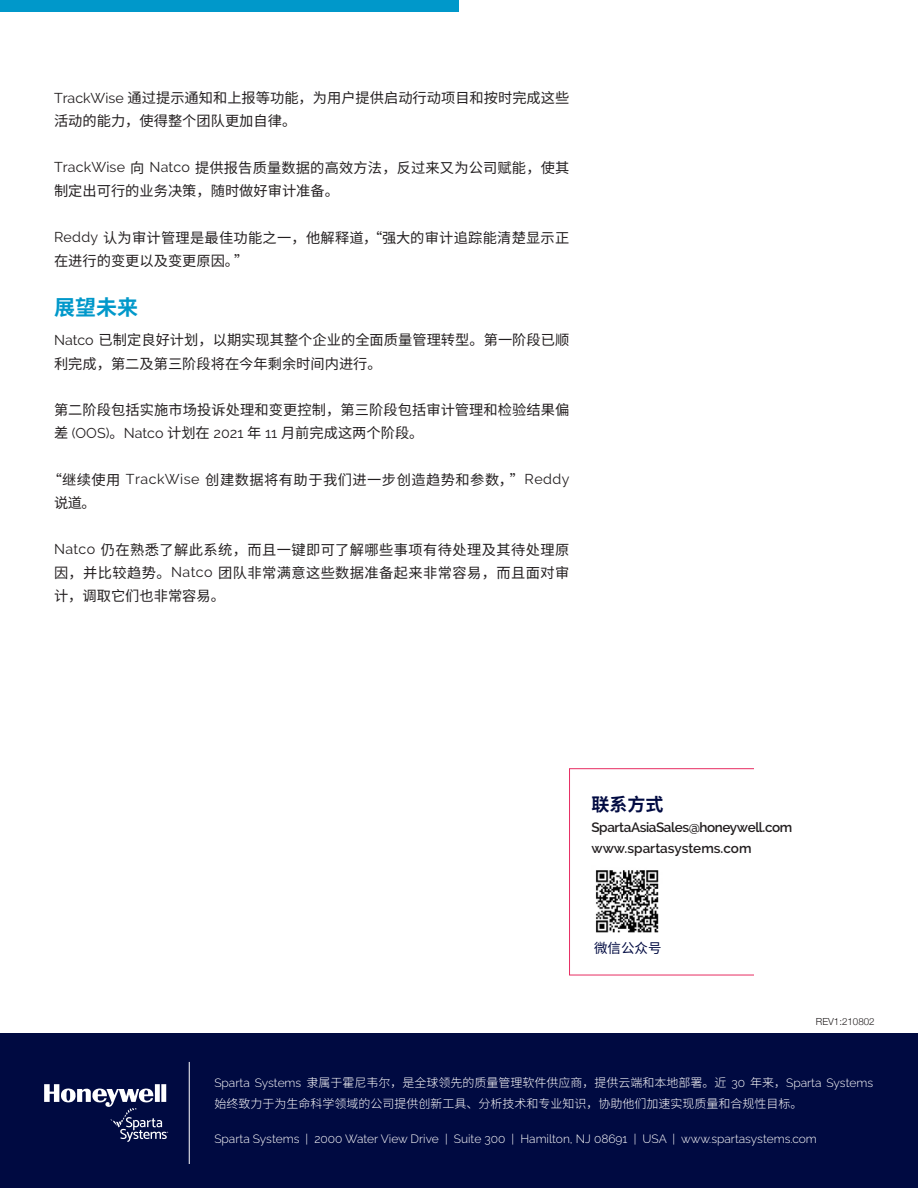
<style>
.page{position:relative;width:918px;height:1188px;background:#fff}
.page>*{position:absolute;margin:0;border:0;box-sizing:border-box;transform-origin:0 0}
.t1{font:700 21px "Noto Sans CJ Ksc";color:#0098ca}
.t2{font:700 18px "Noto Sans CJ Ksc";color:#000a41}
.Bodycopy{font:14.25px/23.2px "Noto Sans CJ Ksc";color:#231f20}
.Bodycopy-2{font:14.25px/23.2px "Noto Sans CJ Ksc";letter-spacing:.035em;color:#231f20}
.t3{font:600 13.5px "Raleway";letter-spacing:-.03em;color:#231f20}
.t4{font:600 13.5px "Raleway";color:#231f20}
.t5{font:13.5px "Noto Sans CJ Ksc";color:#000a41}
.t6{font:300 12px/21px "Noto Sans CJ Ksc";color:#fff}
.t7{font:300 12px "Raleway";color:#fff}
.Bodycopy-3{font:300 9.75px "Helvetica Neue";color:#231f20}
.s1{font-family:"Raleway"}
</style>
<div class="page">
<div style="left:0;top:1033px;width:918px;height:155px;background:#000a41"></div>
<svg style="left:44px;top:1084px;width:124px;height:58px"></svg>
<hr style="left:189px;top:1062px;width:1px;height:102px;background:#fff">
<div style="left:0;top:0;width:459px;height:12px;background:#0098ca"></div>
<svg style="left:569px;top:768px;width:185px;height:207px"></svg>
<img style="left:591px;top:866px;width:71px;height:71px">
<p class="Bodycopy" style="left:54px;top:87px;width:517px"><span class="s1">TrackWise</span> 通过提示通知和上报等功能，为用户提供启动行动项目和按时完成这些活动的能力，使得整个团队更加自律。</p>
<p class="Bodycopy" style="left:54px;top:156px;width:517px"><span class="s1">TrackWise</span> 向 <span class="s1">Natco</span> 提供报告质量数据的高效方法，反过来又为公司赋能，使其制定出可行的业务决策，随时做好审计准备。</p>
<p class="Bodycopy" style="left:54px;top:226px;width:517px"><span class="s1">Reddy</span> 认为审计管理是最佳功能之一，他解释道，“强大的审计追踪能清楚显示正在进行的变更以及变更原因。”</p>
<h2 class="t1" style="left:54px;top:296px;width:85px">展望未来</h2>
<p class="Bodycopy" style="left:54px;top:329px;width:517px"><span class="s1">Natco</span> 已制定良好计划，以期实现其整个企业的全面质量管理转型。第一阶段已顺利完成，第二及第三阶段将在今年剩余时间内进行。</p>
<p class="Bodycopy" style="left:54px;top:399px;width:517px">第二阶段包括实施市场投诉处理和变更控制，第三阶段包括审计管理和检验结果偏差 <span class="s1">(OOS)</span>。<span class="s1">Natco</span> 计划在 <span class="s1">2021</span> 年 <span class="s1">11</span> 月前完成这两个阶段。</p>
<p class="Bodycopy-2" style="left:54px;top:468px;width:517px;text-indent:-6px">“继续使用 <span class="s1">TrackWise</span> 创建数据将有助于我们进一步创造趋势和参数，”<span class="s1">Reddy</span>说道。</p>
<p class="Bodycopy" style="left:54px;top:538px;width:517px;text-align:justify"><span class="s1">Natco</span> 仍在熟悉了解此系统，而且一键即可了解哪些事项有待处理及其待处理原因，并比较趋势。<span class="s1">Natco</span> 团队非常满意这些数据准备起来非常容易，而且面对审计，调取它们也非常容易。</p>
<p class="t2" style="left:591px;top:794px;width:73px">联系方式</p>
<p class="t3" style="left:591px;top:819px;width:202px">SpartaAsiaSales@honeywell.com</p>
<p class="t4" style="left:591px;top:840px;width:162px">www.spartasystems.com</p>
<p class="t5" style="left:594px;top:941px;width:69px">微信公众号</p>
<p class="Bodycopy-3" style="left:816px;top:1016px;width:60px">REV1:210802</p>
<p class="t6" style="left:214px;top:1073px;width:660px"><span class="s1">Sparta Systems</span> 隶属于霍尼韦尔，是全球领先的质量管理软件供应商，提供云端和本地部署。近 <span class="s1">30</span> 年来，<span class="s1">Sparta Systems</span>始终致力于为生命科学领域的公司提供创新工具、分析技术和专业知识，协助他们加速实现质量和合规性目标。</p>
<p class="t7" style="left:214px;top:1129px;width:604px">Sparta Systems | 2000 Water View Drive | Suite 300 | Hamilton, NJ 08691 | USA | www.spartasystems.com</p>
</div>
